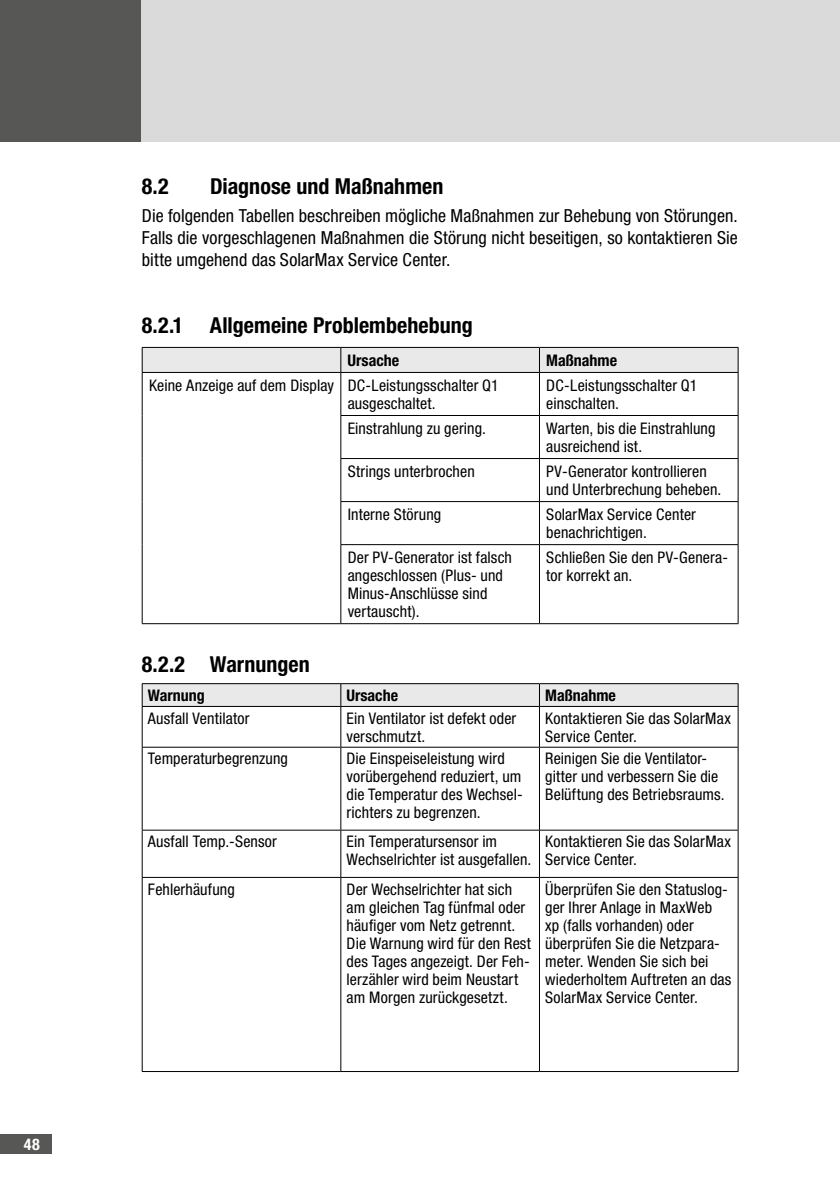
<style>
.page{position:relative;width:840px;height:1191px;background:#fff}
.page>*{position:absolute;margin:0;border:0;box-sizing:border-box;transform-origin:0 0}
.t1{font:700 condensed 22px "Helvetica Neue LT Std";color:#000}
.t2{font:condensed 18px/22px "Helvetica Neue LT Std";letter-spacing:.005em;color:#000;text-align:justify}
.t3{font:condensed 16px/18px "Helvetica Neue LT Std";letter-spacing:.01em;color:#000}
.t4{font:700 condensed 16px "Helvetica Neue LT Std";color:#000}
.t5{font:700 condensed 16px "Helvetica Neue LT Std";color:#fff}
</style>
<div class="page">
<div style="left:0;top:0;width:142px;height:142px;background:#575756"></div>
<div style="left:142px;top:0;width:697px;height:142px;background:#dadada"></div>
<div style="left:0;top:1134px;width:51px;height:20px;background:#575756"></div>
<svg style="left:142px;top:347px;width:596px;height:25px;background:#dedede"></svg>
<hr style="left:142px;top:372px;width:198px;height:1px;background:#000">
<hr style="left:142px;top:373px;width:1px;height:42px;background:#000">
<hr style="left:142px;top:415px;width:1px;height:43px;background:#000">
<hr style="left:142px;top:458px;width:1px;height:43px;background:#000">
<hr style="left:142px;top:501px;width:1px;height:43px;background:#000">
<hr style="left:142px;top:544px;width:1px;height:79px;background:#000">
<hr style="left:142px;top:623px;width:198px;height:1px;background:#000">
<hr style="left:340px;top:372px;width:199px;height:1px;background:#000">
<hr style="left:340px;top:373px;width:1px;height:42px;background:#000">
<hr style="left:539px;top:372px;width:199px;height:1px;background:#000">
<hr style="left:539px;top:373px;width:1px;height:42px;background:#000">
<hr style="left:737px;top:373px;width:1px;height:42px;background:#000">
<hr style="left:340px;top:415px;width:199px;height:1px;background:#000">
<hr style="left:340px;top:416px;width:1px;height:42px;background:#000">
<hr style="left:539px;top:415px;width:199px;height:1px;background:#000">
<hr style="left:539px;top:416px;width:1px;height:42px;background:#000">
<hr style="left:737px;top:416px;width:1px;height:42px;background:#000">
<hr style="left:340px;top:458px;width:199px;height:1px;background:#000">
<hr style="left:340px;top:459px;width:1px;height:42px;background:#000">
<hr style="left:539px;top:458px;width:199px;height:1px;background:#000">
<hr style="left:539px;top:459px;width:1px;height:42px;background:#000">
<hr style="left:737px;top:459px;width:1px;height:42px;background:#000">
<hr style="left:340px;top:501px;width:199px;height:1px;background:#000">
<hr style="left:340px;top:502px;width:1px;height:42px;background:#000">
<hr style="left:539px;top:501px;width:199px;height:1px;background:#000">
<hr style="left:539px;top:502px;width:1px;height:42px;background:#000">
<hr style="left:737px;top:502px;width:1px;height:42px;background:#000">
<hr style="left:340px;top:544px;width:199px;height:1px;background:#000">
<hr style="left:340px;top:545px;width:1px;height:78px;background:#000">
<hr style="left:539px;top:544px;width:199px;height:1px;background:#000">
<hr style="left:539px;top:545px;width:1px;height:78px;background:#000">
<hr style="left:737px;top:545px;width:1px;height:78px;background:#000">
<hr style="left:340px;top:623px;width:199px;height:1px;background:#000">
<hr style="left:539px;top:623px;width:199px;height:1px;background:#000">
<svg style="left:341px;top:707px;width:396px;height:364px"></svg>
<hr style="left:142px;top:706px;width:1px;height:41px;background:#000">
<hr style="left:340px;top:706px;width:1px;height:41px;background:#000">
<hr style="left:539px;top:706px;width:1px;height:41px;background:#000">
<hr style="left:737px;top:706px;width:1px;height:41px;background:#000">
<hr style="left:142px;top:747px;width:198px;height:1px;background:#000">
<hr style="left:142px;top:747px;width:1px;height:83px;background:#000">
<hr style="left:340px;top:747px;width:199px;height:1px;background:#000">
<hr style="left:340px;top:747px;width:1px;height:83px;background:#000">
<hr style="left:539px;top:747px;width:199px;height:1px;background:#000">
<hr style="left:539px;top:747px;width:1px;height:83px;background:#000">
<hr style="left:737px;top:747px;width:1px;height:83px;background:#000">
<hr style="left:142px;top:830px;width:198px;height:1px;background:#000">
<hr style="left:142px;top:830px;width:1px;height:47px;background:#000">
<hr style="left:340px;top:830px;width:199px;height:1px;background:#000">
<hr style="left:340px;top:830px;width:1px;height:47px;background:#000">
<hr style="left:539px;top:830px;width:199px;height:1px;background:#000">
<hr style="left:539px;top:830px;width:1px;height:47px;background:#000">
<hr style="left:737px;top:830px;width:1px;height:47px;background:#000">
<hr style="left:142px;top:877px;width:198px;height:1px;background:#000">
<hr style="left:142px;top:877px;width:1px;height:194px;background:#000">
<hr style="left:340px;top:877px;width:199px;height:1px;background:#000">
<hr style="left:340px;top:877px;width:1px;height:194px;background:#000">
<hr style="left:539px;top:877px;width:199px;height:1px;background:#000">
<hr style="left:539px;top:877px;width:1px;height:194px;background:#000">
<hr style="left:737px;top:877px;width:1px;height:194px;background:#000">
<svg style="left:142px;top:683px;width:596px;height:23px;background:#ddd"></svg>
<hr style="left:142px;top:706px;width:198px;height:1px;background:#000">
<hr style="left:340px;top:706px;width:199px;height:1px;background:#000">
<hr style="left:539px;top:706px;width:199px;height:1px;background:#000">
<hr style="left:142px;top:1071px;width:198px;height:1px;background:#000">
<hr style="left:340px;top:1071px;width:199px;height:1px;background:#000">
<hr style="left:539px;top:1071px;width:199px;height:1px;background:#000">
<p class="t5" style="left:24px;top:1134px;width:17px">48</p>
<h1 class="t1" style="left:142px;top:173px;width:28px">8.2</h1>
<h1 class="t1" style="left:210px;top:173px;width:235px">Diagnose und Maßnahmen</h1>
<p class="t2" style="left:142px;top:204px;width:597px">Die folgenden Tabellen beschreiben mögliche Maßnahmen zur Behebung von Störungen.<br>Falls die vorgeschlagenen Maßnahmen die Störung nicht beseitigen, so kontaktieren Sie bitte umgehend das SolarMax Service Center.</p>
<h1 class="t1" style="left:142px;top:312px;width:332px">8.2.1 Allgemeine Problembehebung</h1>
<p class="t4" style="left:347px;top:350px;width:53px">Ursache</p>
<p class="t4" style="left:546px;top:350px;width:72px">Maßnahme</p>
<p class="t3" style="left:347px;top:376px;width:153px;text-indent:-198px">Keine Anzeige auf dem Display DC-Leistungsschalter Q1 ausgeschaltet.</p>
<p class="t3" style="left:546px;top:376px;width:153px">DC-Leistungsschalter Q1 einschalten.</p>
<p class="t3" style="left:347px;top:419px;width:140px">Einstrahlung zu gering.</p>
<p class="t3" style="left:546px;top:419px;width:171px">Warten, bis die Einstrahlung ausreichend ist.</p>
<p class="t3" style="left:347px;top:462px;width:128px">Strings unterbrochen</p>
<p class="t3" style="left:546px;top:462px;width:176px">PV-Generator kontrollieren und Unterbrechung beheben.</p>
<p class="t3" style="left:347px;top:505px;width:95px">Interne Störung</p>
<p class="t3" style="left:546px;top:505px;width:151px">SolarMax Service Center benachrichtigen.</p>
<p class="t3" style="left:347px;top:548px;width:166px">Der PV-Generator ist falsch angeschlossen (Plus- und<br>Minus-Anschlüsse sind vertauscht).</p>
<p class="t3" style="left:546px;top:548px;width:183px">Schließen Sie den PV-Genera&shy;tor korrekt an.</p>
<h1 class="t1" style="left:142px;top:651px;width:169px">8.2.2 Warnungen</h1>
<p class="t4" style="left:148px;top:685px;width:58px">Warnung</p>
<p class="t4" style="left:346px;top:685px;width:53px">Ursache</p>
<p class="t4" style="left:545px;top:685px;width:72px">Maßnahme</p>
<p class="t3" style="left:148px;top:709px;width:103px">Ausfall Ventilator</p>
<p class="t3" style="left:346px;top:709px;width:171px">Ein Ventilator ist defekt oder verschmutzt.</p>
<p class="t3" style="left:545px;top:709px;width:187px">Kontaktieren Sie das SolarMax<br>Service Center.</p>
<p class="t3" style="left:148px;top:749px;width:141px">Temperaturbegrenzung</p>
<p class="t3" style="left:346px;top:749px;width:177px">Die Einspeiseleistung wird vorübergehend reduziert, um die Temperatur des Wechsel&shy;richters zu begrenzen.</p>
<p class="t3" style="left:545px;top:749px;width:181px">Reinigen Sie die Ventilator&shy;gitter und verbessern Sie die<br>Belüftung des Betriebsraums.</p>
<p class="t3" style="left:148px;top:832px;width:130px">Ausfall Temp.-Sensor</p>
<p class="t3" style="left:346px;top:832px;width:186px">Ein Temperatursensor im<br>Wechselrichter ist ausgefallen.</p>
<p class="t3" style="left:545px;top:832px;width:187px">Kontaktieren Sie das SolarMax<br>Service Center.</p>
<p class="t3" style="left:148px;top:879px;width:88px">Fehlerhäufung</p>
<p class="t3" style="left:346px;top:879px;width:186px">Der Wechselrichter hat sich am gleichen Tag fünfmal oder häufiger vom Netz getrennt.<br>Die Warnung wird für den Rest des Tages angezeigt. Der Feh&shy;lerzähler wird beim Neustart am Morgen zurückgesetzt.</p>
<p class="t3" style="left:545px;top:879px;width:188px">Überprüfen Sie den Statuslog&shy;ger Ihrer Anlage in MaxWeb<br>xp (falls vorhanden) oder überprüfen Sie die Netzpara&shy;meter. Wenden Sie sich bei wiederholtem Auftreten an das<br>SolarMax Service Center.</p>
</div>
